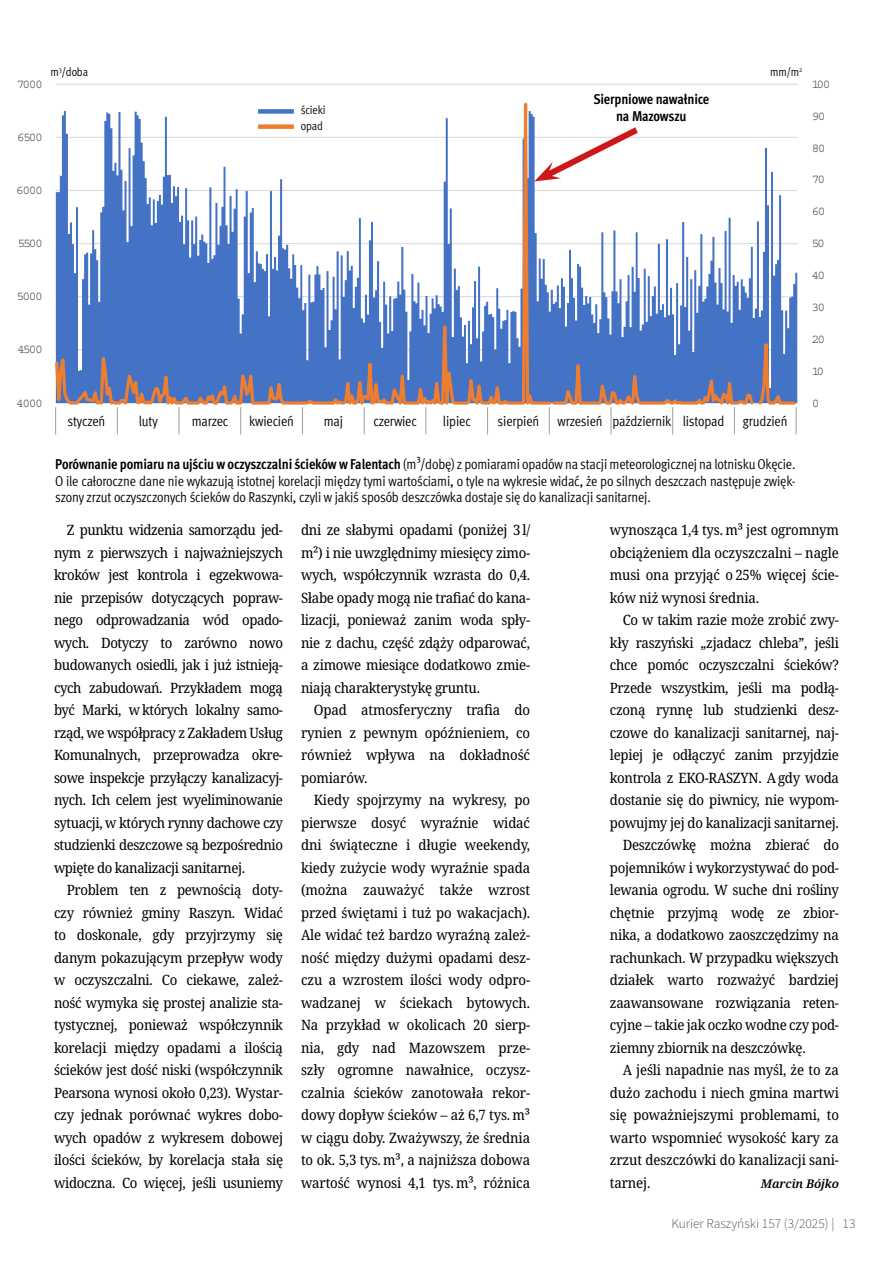
<style>
.page{position:relative;width:893px;height:1263px;background:#fff}
.page>*{position:absolute;margin:0;border:0;box-sizing:border-box;transform-origin:0 0}
.Akapit_-_artykuł{font:semi-condensed 14.25px/22.5px "Noto Serif";letter-spacing:-.02em;color:#000;text-align:justify}
.Podpis_pod_zdjęciem{font:14.25px/16.5px "Meta Pro Cond Norm";letter-spacing:-.01em;color:#000}
.Podpis_pod_zdjęciem-2{font:700 condensed 14.25px/16.5px "Meta Pro";letter-spacing:-.015em;color:#000;text-align:center}
.t1{font:13.5px "Source Sans Variable";color:#575756}
.t2{font:12.75px "Courier";letter-spacing:-.11em;color:#595959}
.Podpis_pod_zdjęciem-3{font:12px "Meta Pro Cond Norm";letter-spacing:-.01em;color:#000}
.Akapit_-_artykuł-2{font:italic 12px "Noto Serif";letter-spacing:-.01em;color:#000}
.s1{font-family:"Meta Pro";font-weight:700;font-stretch:condensed}
</style>
<div class="page">
<svg style="left:55px;top:83px;width:743px;height:352px"></svg>
<svg style="left:55px;top:407px;width:1px;height:27px"></svg>
<svg style="left:117px;top:407px;width:1px;height:27px"></svg>
<svg style="left:179px;top:407px;width:1px;height:27px"></svg>
<svg style="left:240px;top:407px;width:1px;height:27px"></svg>
<svg style="left:302px;top:407px;width:1px;height:27px"></svg>
<svg style="left:364px;top:407px;width:1px;height:27px"></svg>
<svg style="left:425px;top:407px;width:1px;height:27px"></svg>
<svg style="left:487px;top:407px;width:1px;height:27px"></svg>
<svg style="left:549px;top:271px;width:248px;height:163px"></svg>
<svg style="left:534px;top:122px;width:111px;height:61px"></svg>
<div style="left:258px;top:109px;width:36px;height:5px;background:#4473c5"></div>
<div style="left:258px;top:124px;width:36px;height:5px;background:#ed7e2f"></div>
<p class="t2" style="left:17px;top:77px;width:28px">7000</p>
<p class="t2" style="left:17px;top:131px;width:27px">6500</p>
<p class="t2" style="left:16px;top:184px;width:28px">6000</p>
<p class="t2" style="left:18px;top:237px;width:27px">5500</p>
<p class="t2" style="left:17px;top:290px;width:27px">5000</p>
<p class="t2" style="left:17px;top:343px;width:27px">4500</p>
<p class="t2" style="left:17px;top:396px;width:28px">4000</p>
<p class="Podpis_pod_zdjęciem-3" style="left:51px;top:63px;width:39px">m<sup>3</sup>/doba</p>
<p class="Podpis_pod_zdjęciem-3" style="left:301px;top:101px;width:26px">ścieki</p>
<p class="Podpis_pod_zdjęciem-3" style="left:301px;top:117px;width:24px">opad</p>
<p class="Podpis_pod_zdjęciem-2" style="left:593px;top:90px;width:117px">Sierpniowe nawałnice na Mazowszu</p>
<p class="Podpis_pod_zdjęciem-3" style="left:770px;top:63px;width:34px">mm/m<sup>2</sup></p>
<p class="t2" style="left:812px;top:77px;width:20px">100</p>
<p class="t2" style="left:812px;top:109px;width:15px">90</p>
<p class="t2" style="left:812px;top:141px;width:15px">80</p>
<p class="t2" style="left:812px;top:173px;width:15px">70</p>
<p class="t2" style="left:812px;top:205px;width:15px">60</p>
<p class="t2" style="left:812px;top:237px;width:15px">50</p>
<p class="t2" style="left:812px;top:269px;width:15px">40</p>
<p class="t2" style="left:812px;top:301px;width:15px">30</p>
<p class="t2" style="left:812px;top:332px;width:15px">20</p>
<p class="t2" style="left:812px;top:364px;width:14px">10</p>
<p class="t2" style="left:812px;top:396px;width:9px">0</p>
<p class="Podpis_pod_zdjęciem" style="left:68px;top:412px;width:39px">styczeń</p>
<p class="Podpis_pod_zdjęciem" style="left:139px;top:412px;width:20px">luty</p>
<p class="Podpis_pod_zdjęciem" style="left:192px;top:412px;width:38px">marzec</p>
<p class="Podpis_pod_zdjęciem" style="left:249px;top:412px;width:46px">kwiecień</p>
<p class="Podpis_pod_zdjęciem" style="left:324px;top:412px;width:21px">maj</p>
<p class="Podpis_pod_zdjęciem" style="left:373px;top:412px;width:45px">czerwiec</p>
<p class="Podpis_pod_zdjęciem" style="left:443px;top:412px;width:29px">lipiec</p>
<p class="Podpis_pod_zdjęciem" style="left:498px;top:412px;width:43px">sierpień</p>
<p class="Podpis_pod_zdjęciem" style="left:558px;top:412px;width:47px">wrzesień</p>
<p class="Podpis_pod_zdjęciem" style="left:612px;top:412px;width:61px">październik</p>
<p class="Podpis_pod_zdjęciem" style="left:683px;top:412px;width:43px">listopad</p>
<p class="Podpis_pod_zdjęciem" style="left:743px;top:412px;width:46px">grudzień</p>
<p class="Podpis_pod_zdjęciem" style="left:55px;top:455px;width:742px"><span class="s1">Porównanie pomiaru na ujściu w oczyszczalni ścieków w Falentach</span> (m³/dobę) z pomiarami opadów na stacji meteorologicznej na lotnisku Okęcie.</p>
<p class="Podpis_pod_zdjęciem" style="left:55px;top:471px;width:742px">O ile całoroczne dane nie wykazują istotnej korelacji między tymi wartościami, o tyle na wykresie widać, że po silnych deszczach następuje zwięk&shy;szony zrzut oczyszczonych ścieków do Raszynki, czyli w jakiś sposób deszczówka dostaje się do kanalizacji sanitarnej.</p>
<p class="Akapit_-_artykuł" style="left:54px;top:519px;width:231px;text-indent:13px">Z punktu widzenia samorządu jed&shy;nym z pierwszych i najważniejszych kroków jest kontrola i egzekwowa&shy;nie przepisów dotyczących popraw&shy;nego odprowadzania wód opado&shy;wych. Dotyczy to zarówno nowo budowanych osiedli, jak i już istnieją&shy;cych zabudowań. Przykładem mogą być Marki, w których lokalny samo&shy;rząd, we współpracy z Zakładem Usług Komunalnych, przeprowadza okre&shy;sowe inspekcje przyłączy kanalizacyj&shy;nych. Ich celem jest wyeliminowanie sytuacji, w których rynny dachowe czy studzienki deszczowe są bezpośrednio wpięte do kanalizacji sanitarnej.</p>
<p class="Akapit_-_artykuł" style="left:54px;top:879px;width:231px;text-indent:13px">Problem ten z pewnością doty&shy;czy również gminy Raszyn. Widać to doskonale, gdy przyjrzymy się danym pokazującym przepływ wody w oczyszczalni. Co ciekawe, zależ&shy;ność wymyka się prostej analizie sta&shy;tystycznej, ponieważ współczynnik korelacji między opadami a ilością ścieków jest dość niski (współczynnik Pearsona wynosi około 0,23). Wystar&shy;czy jednak porównać wykres dobo&shy;wych opadów z wykresem dobowej ilości ścieków, by korelacja stała się widoczna. Co więcej, jeśli usuniemy</p>
<p class="Akapit_-_artykuł" style="left:610px;top:519px;width:231px">wynosząca 1,4 tys. m³ jest ogromnym obciążeniem dla oczyszczalni – nagle musi ona przyjąć o 25% więcej ście&shy;ków niż wynosi średnia.</p>
<p class="Akapit_-_artykuł" style="left:610px;top:609px;width:231px;text-indent:13px">Co w takim razie może zrobić zwy&shy;kły raszyński „zjadacz chleba”, jeśli chce pomóc oczyszczalni ścieków?<br>Przede wszystkim, jeśli ma podłą&shy;czoną rynnę lub studzienki desz&shy;czowe do kanalizacji sanitarnej, naj&shy;lepiej je odłączyć zanim przyjdzie kontrola z EKO-RASZYN. A gdy woda dostanie się do piwnicy, nie wypom&shy;powujmy jej do kanalizacji sanitarnej.</p>
<p class="Akapit_-_artykuł" style="left:610px;top:834px;width:231px;text-indent:13px">Deszczówkę można zbierać do pojemników i wykorzystywać do pod&shy;lewania ogrodu. W suche dni rośliny chętnie przyjmą wodę ze zbior&shy;nika, a dodatkowo zaoszczędzimy na rachunkach. W przypadku większych działek warto rozważyć bardziej zaawansowane rozwiązania reten&shy;cyjne – takie jak oczko wodne czy pod&shy;ziemny zbiornik na deszczówkę.</p>
<p class="Akapit_-_artykuł" style="left:610px;top:1059px;width:231px;text-indent:13px">A jeśli napadnie nas myśl, że to za dużo zachodu i niech gmina martwi się poważniejszymi problemami, to warto wspomnieć wysokość kary za zrzut deszczówki do kanalizacji sani&shy;tarnej.</p>
<p class="Akapit_-_artykuł" style="left:301px;top:519px;width:231px">dni ze słabymi opadami (poniżej 3 l/ m²) i nie uwzględnimy miesięcy zimo&shy;wych, współczynnik wzrasta do 0,4.<br>Słabe opady mogą nie trafiać do kana&shy;lizacji, ponieważ zanim woda spły&shy;nie z dachu, część zdąży odparować, a zimowe miesiące dodatkowo zmie&shy;niają charakterystykę gruntu.</p>
<p class="Akapit_-_artykuł" style="left:301px;top:699px;width:231px;text-indent:13px">Opad atmosferyczny trafia do rynien z pewnym opóźnieniem, co również wpływa na dokładność pomiarów.</p>
<p class="Akapit_-_artykuł" style="left:301px;top:789px;width:231px;text-indent:13px">Kiedy spojrzymy na wykresy, po pierwsze dosyć wyraźnie widać dni świąteczne i długie weekendy, kiedy zużycie wody wyraźnie spada (można zauważyć także wzrost przed świętami i tuż po wakacjach).<br>Ale widać też bardzo wyraźną zależ&shy;ność między dużymi opadami desz&shy;czu a wzrostem ilości wody odpro&shy;wadzanej w ściekach bytowych.<br>Na przykład w okolicach 20 sierp&shy;nia, gdy nad Mazowszem prze&shy;szły ogromne nawałnice, oczysz&shy;czalnia ścieków zanotowała rekor&shy;dowy dopływ ścieków – aż 6,7 tys. m³ w ciągu doby. Zważywszy, że średnia to ok. 5,3 tys. m³, a najniższa dobowa wartość wynosi 4,1 tys. m³, różnica</p>
<p class="Akapit_-_artykuł-2" style="left:761px;top:1175px;width:80px">Marcin Bójko</p>
<p class="t1" style="left:671px;top:1215px;width:186px">Kurier Raszyński 157 (3/2025) | 13</p>
</div>
